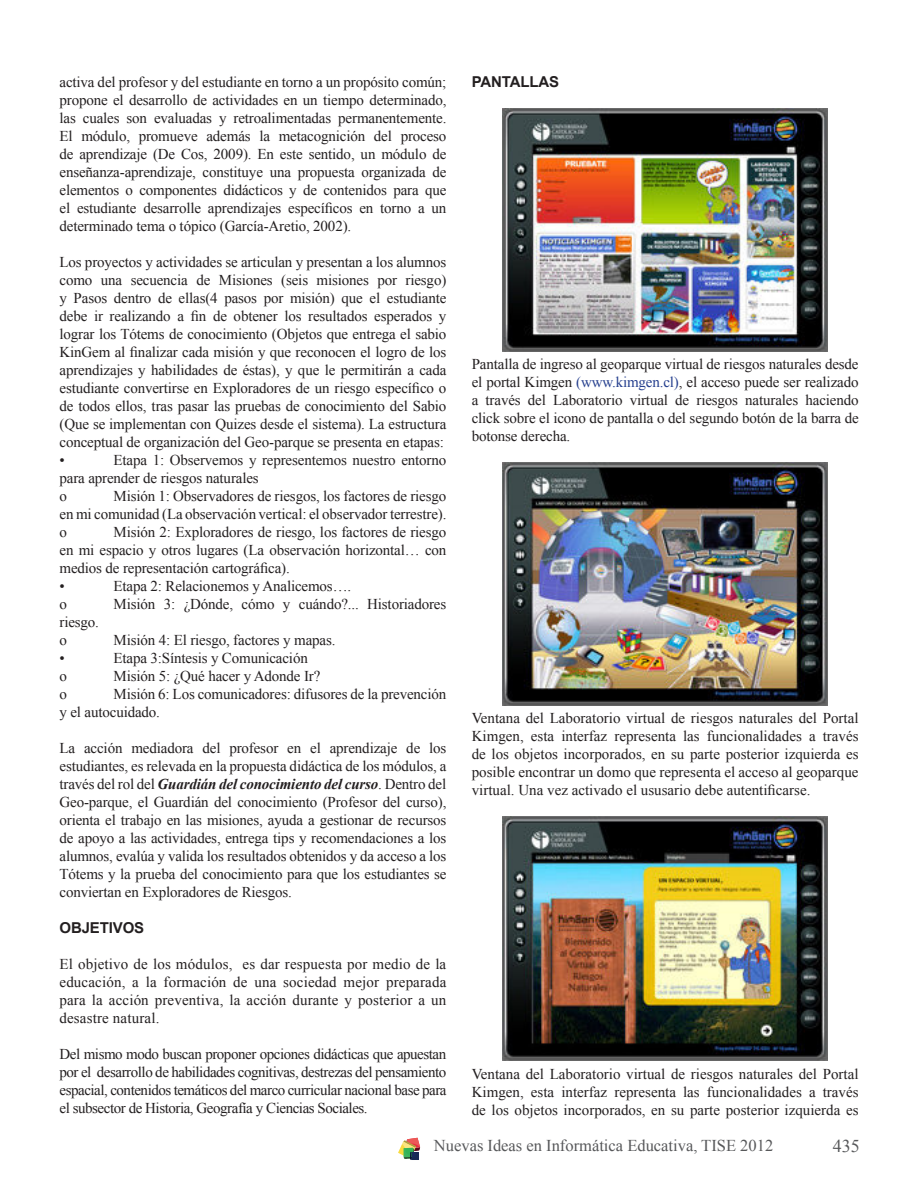
<style>
.page{position:relative;width:918px;height:1188px;background:#fff}
.page>*{position:absolute;margin:0;border:0;box-sizing:border-box;transform-origin:0 0}
.t1{font:18px "Times New Roman";color:#57585a}
.t2{font:16.5px "Times New Roman";color:#57585a}
.t3{font:15px/18px "Times New Roman";letter-spacing:-.01em;color:#231f20;text-align:justify}
.t4{font:700 15px "Arial";letter-spacing:-.01em;color:#231f20}
.s1{font-weight:700;font-style:italic}
.s2{color:#253f8e}
</style>
<div class="page">
<svg style="left:398px;top:1138px;width:22px;height:22px"></svg>
<img style="left:502px;top:108px;width:326px;height:243px">
<img style="left:502px;top:462px;width:326px;height:243px">
<img style="left:502px;top:816px;width:326px;height:245px">
<p class="t3" style="left:60px;top:74px;width:388px">activa del profesor y del estudiante en torno a un propósito común; propone el desarrollo de actividades en un tiempo determinado, las cuales son evaluadas y retroalimentadas permanentemente.<br>El módulo, promueve además la metacognición del proceso de aprendizaje (De Cos, 2009). En este sentido, un módulo de enseñanza-aprendizaje, constituye una propuesta organizada de elementos o componentes didácticos y de contenidos para que el estudiante desarrolle aprendizajes especíicos en torno a un determinado tema o tópico (García-Aretio, 2002).</p>
<p class="t3" style="left:60px;top:254px;width:388px;text-align:left">Los proyectos y actividades se articulan y presentan a los alumnos como una secuencia de Misiones (seis misiones por riesgo) y Pasos dentro de ellas(4 pasos por misión) que el estudiante debe ir realizando a in de obtener los resultados esperados y lograr los Tótems de conocimiento (Objetos que entrega el sabio KinGem al inalizar cada misión y que reconocen el logro de los aprendizajes y habilidades de éstas), y que le permitirán a cada estudiante convertirse en Exploradores de un riesgo especíico o de todos ellos, tras pasar las pruebas de conocimiento del Sabio (Que se implementan con Quizes desde el sistema). La estructura conceptual de organización del Geo-parque se presenta en etapas: •</p>
<p class="t3" style="left:60px;top:451px;width:388px;text-align:left;text-indent:54px">Etapa 1: Observemos y representemos nuestro entorno para aprender de riesgos naturales<br>o</p>
<p class="t3" style="left:60px;top:488px;width:388px;text-indent:54px">Misión 1: Observadores de riesgos, los factores de riesgo en mi comunidad (La observación vertical: el observador terrestre). o</p>
<p class="t3" style="left:60px;top:524px;width:388px;text-align:left;text-indent:54px">Misión 2: Exploradores de riesgo, los factores de riesgo en mi espacio y otros lugares (La observación horizontal… con medios de representación cartográica).<br>•</p>
<p class="t3" style="left:114px;top:577px;width:239px">Etapa 2: Relacionemos y Analicemos….</p>
<p class="t3" style="left:60px;top:596px;width:9px">o</p>
<p class="t3" style="left:114px;top:596px;width:334px">Misión 3: ¿Dónde, cómo y cuándo?... Historiadores</p>
<p class="t3" style="left:60px;top:614px;width:41px">riesgo. o</p>
<p class="t3" style="left:114px;top:632px;width:223px">Misión 4: El riesgo, factores y mapas.</p>
<p class="t3" style="left:60px;top:649px;width:7px">•</p>
<p class="t3" style="left:114px;top:649px;width:196px">Etapa 3:Síntesis y Comunicación</p>
<p class="t3" style="left:60px;top:668px;width:9px">o</p>
<p class="t3" style="left:114px;top:668px;width:208px">Misión 5: ¿Qué hacer y Adonde Ir?</p>
<p class="t3" style="left:60px;top:686px;width:9px">o</p>
<p class="t3" style="left:60px;top:686px;width:388px;text-indent:54px">Misión 6: Los comunicadores: difusores de la prevención y el autocuidado.</p>
<p class="t3" style="left:60px;top:740px;width:388px">La acción mediadora del profesor en el aprendizaje de los estudiantes, es relevada en la propuesta didáctica de los módulos, a través del rol del <span class="s1">Guardián del conocimiento del curso</span>. Dentro del Geo-parque, el Guardián del conocimiento (Profesor del curso), orienta el trabajo en las misiones, ayuda a gestionar de recursos de apoyo a las actividades, entrega tips y recomendaciones a los alumnos, evalúa y valida los resultados obtenidos y da acceso a los Tótems y la prueba del conocimiento para que los estudiantes se conviertan en Exploradores de Riesgos.</p>
<p class="t4" style="left:60px;top:922px;width:86px">OBJETIVOS</p>
<p class="t3" style="left:60px;top:956px;width:388px">El objetivo de los módulos, es dar respuesta por medio de la educación, a la formación de una sociedad mejor preparada para la acción preventiva, la acción durante y posterior a un desastre natural.</p>
<p class="t3" style="left:60px;top:1046px;width:389px">Del mismo modo buscan proponer opciones didácticas que apuestan por el desarrollo de habilidades cognitivas, destrezas del pensamiento espacial, contenidos temáticos del marco curricular nacional base para el subsector de Historia, Geografía y Ciencias Sociales.</p>
<p class="t4" style="left:472px;top:77px;width:89px">PANTALLAS</p>
<p class="t3" style="left:472px;top:357px;width:388px">Pantalla de ingreso al geoparque virtual de riesgos naturales desde el portal Kimgen <span class="s2">(www.kimgen.cl)</span>, el acceso puede ser realizado a través del Laboratorio virtual de riesgos naturales haciendo click sobre el icono de pantalla o del segundo botón de la barra de botonse derecha.</p>
<p class="t3" style="left:472px;top:711px;width:388px">Ventana del Laboratorio virtual de riesgos naturales del Portal Kimgen, esta interfaz representa las funcionalidades a través de los objetos incorporados, en su parte posterior izquierda es posible encontrar un domo que representa el acceso al geoparque virtual. Una vez activado el ususario debe autentiicarse.</p>
<p class="t3" style="left:472px;top:1066px;width:388px">Ventana del Laboratorio virtual de riesgos naturales del Portal Kimgen, esta interfaz representa las funcionalidades a través de los objetos incorporados, en su parte posterior izquierda es</p>
<p class="t2" style="left:434px;top:1139px;width:341px">Nuevas Ideas en Informática Educativa, TISE 2012</p>
<p class="t1" style="left:833px;top:1139px;width:28px">435</p>
</div>
